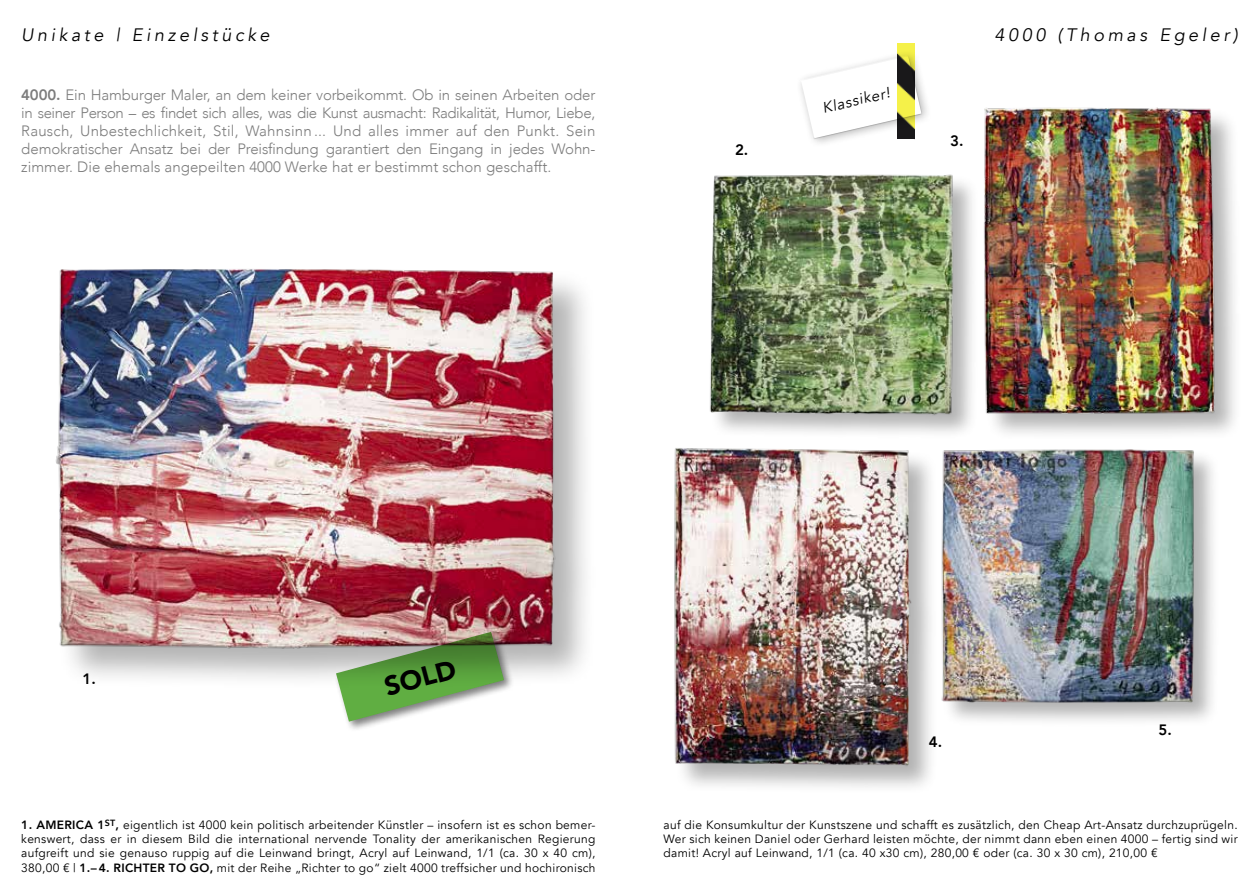
<style>
.page{position:relative;width:1259px;height:893px;background:#fff}
.page>*{position:absolute;margin:0;border:0;box-sizing:border-box;transform-origin:0 0}
.t1{font:900 27px "Avenir";color:#000}
.t2{font:italic 18px "Avenir";letter-spacing:.2em;color:#000}
.t3{font:300 15px/18px "Avenir";letter-spacing:.005em;color:#7c7c7c;text-align:justify}
.t4{font:italic 15px "Avenir";color:#000}
.t5{font:800 15px "Avenir";color:#000}
.t6{font:12px/14.4px "Avenir";letter-spacing:.025em;color:#000;text-align:justify}
.s1{font-weight:800}
</style>
<div class="page">
<img style="left:710px;top:174px;width:255px;height:247px">
<img style="left:965px;top:107px;width:270px;height:314px">
<img style="left:946px;top:421px;width:272px;height:300px">
<img style="left:674px;top:421px;width:272px;height:366px">
<img style="left:55px;top:269px;width:531px;height:410px">
<div style="left:334px;top:630px;width:181px;height:102px;background:#000;opacity:.5"></div>
<svg style="left:336px;top:632px;width:168px;height:90px;background:#8eac78"></svg>
<svg style="left:800px;top:56px;width:123px;height:84px"></svg>
<div style="left:897px;top:43px;width:18px;height:97px;background:#000;opacity:.75"></div>
<img style="left:897px;top:44px;width:17px;height:95px">
<h2 class="t2" style="left:21px;top:24px;width:250px">Unikate | Einzelstücke</h2>
<h2 class="t2" style="left:994px;top:24px;width:245px">4000 (Thomas Egeler)</h2>
<p class="t3" style="left:21px;top:86px;width:576px"><span class="s1">4000.</span> Ein Hamburger Maler, an dem keiner vorbeikommt. Ob in seinen Arbeiten oder in seiner Person – es findet sich alles, was die Kunst ausmacht: Radikalität, Humor, Liebe, Rausch, Unbestechlichkeit, Stil, Wahnsinn ... Und alles immer auf den Punkt. Sein demokratischer Ansatz bei der Preisfindung garantiert den Eingang in jedes Wohn&shy;zimmer. Die ehemals angepeilten 4000 Werke hat er bestimmt schon geschafft.</p>
<p class="t4" style="left:820px;top:99px;width:70px;rotate:-13deg">Klassiker!</p>
<p class="t5" style="left:735px;top:138px;width:15px">2.</p>
<p class="t5" style="left:950px;top:129px;width:15px">3.</p>
<p class="t5" style="left:83px;top:667px;width:15px">1.</p>
<h1 class="t1" style="left:379px;top:665px;width:74px;rotate:-15deg">SOLD</h1>
<p class="t5" style="left:929px;top:730px;width:15px">4.</p>
<p class="t5" style="left:1158px;top:718px;width:15px">5.</p>
<p class="t6" style="left:21px;top:817px;width:576px"><span class="s1">1. AMERICA 1</span><sup>ST</sup><span class="s1">,</span> eigentlich ist 4000 kein politisch arbeitender Künstler – insofern ist es schon bemer&shy;kenswert, dass er in diesem Bild die international nervende Tonality der amerikanischen Regierung aufgreift und sie genauso ruppig auf die Leinwand bringt, Acryl auf Leinwand, 1/1 (ca. 30 x 40 cm), 380,00 € | <span class="s1">1.– 4. RICHTER TO GO,</span> mit der Reihe „Richter to go“ zielt 4000 treffsicher und hochironisch</p>
<p class="t6" style="left:663px;top:817px;width:576px">auf die Konsumkultur der Kunstszene und schafft es zusätzlich, den Cheap Art-Ansatz durchzuprügeln.<br>Wer sich keinen Daniel oder Gerhard leisten möchte, der nimmt dann eben einen 4000 – fertig sind wir damit! Acryl auf Leinwand, 1/1 (ca. 40 x30 cm), 280,00 € oder (ca. 30 x 30 cm), 210,00 €</p>
</div>
